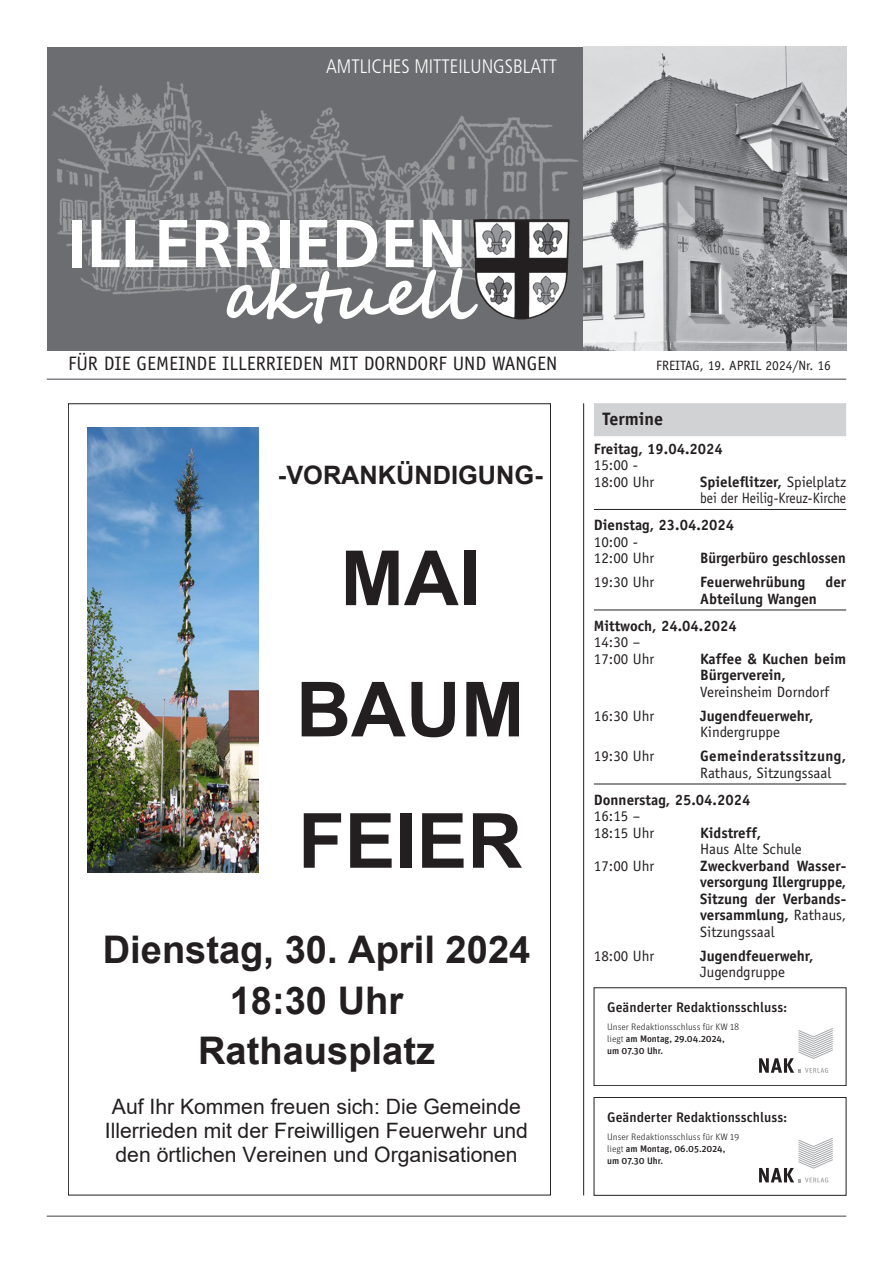
<style>
.page{position:relative;width:893px;height:1263px;background:#fff}
.page>*{position:absolute;margin:0;border:0;box-sizing:border-box;transform-origin:0 0}
.t1{font:700 76.2px/131.2px "Arial";color:#231f20;text-align:center}
.t2{font:700 67.5px "Frutiger";color:#fff}
.t3{font:700 66.3px "Segoe Script";color:#fff}
.t4{font:700 38.1px/50.4px "Arial";color:#231f20;text-align:center}
.t5{font:700 25.35px "Arial";color:#231f20}
.t6{font:21.15px/24.3px "Arial";color:#231f20;text-align:center}
.t7{font:19.5px "Officina Sans";color:#231f20}
.t8{font:300 condensed 19.5px "Frutiger";color:#fff}
.t9{font:700 18px "Officina Sans";color:#231f20}
.t10{font:700 15px/16.5px "Officina Sans";color:#231f20}
.t11{font:15px/16.5px "Officina Sans";color:#231f20}
.t12{font:700 15px "Officina Sans";color:#231f20;scale:.96 1}
.t13{font:700 15px "Officina Sans";letter-spacing:.025em;color:#231f20}
.t14{font:500 13.8px "Unit Pro";color:#231f20}
.t15{font:13.5px "Officina Sans";color:#231f20}
.t16{font:300 9.45px/11.9px "Unit Pro";color:#231f20}
.s1{font-weight:700}
.s2{font-weight:400}
.s3{font-weight:500}
</style>
<div class="page">
<hr style="left:583px;top:403px;width:1px;height:792px;background:#231f20">
<hr style="left:47px;top:1215px;width:799px;height:2px;background:#808285">
<hr style="left:47px;top:378px;width:799px;height:2px;background:#808285">
<div style="left:47px;top:47px;width:536px;height:304px;background:#6c6d70"></div>
<img style="left:52px;top:81px;width:527px;height:236px">
<img style="left:473px;top:219px;width:81px;height:100px">
<img style="left:583px;top:47px;width:263px;height:304px">
<hr style="left:594px;top:509px;width:252px;height:1px;background:#231f20">
<hr style="left:594px;top:610px;width:252px;height:1px;background:#231f20">
<hr style="left:594px;top:784px;width:252px;height:1px;background:#231f20">
<div style="left:594px;top:403px;width:252px;height:33px;background:#d1d2d4"></div>
<img style="left:88px;top:428px;width:171px;height:445px">
<div style="left:594px;top:988px;width:252px;height:98px;border:1px solid #231f20"></div>
<svg style="left:759px;top:1028px;width:74px;height:44px"></svg>
<div style="left:594px;top:1097px;width:252px;height:98px;border:1px solid #231f20"></div>
<svg style="left:759px;top:1137px;width:74px;height:45px"></svg>
<h3 class="t8" style="left:326px;top:55px;width:232px">AMTLICHES MITTEILUNGSBLATT</h3>
<h2 class="t2" style="left:68px;top:204px;width:400px">ILLERRIEDEN</h2>
<h3 class="t3" style="left:224px;top:241px;width:248px">aktuell</h3>
<h3 class="t7" style="left:68px;top:352px;width:491px">FÜR DIE GEMEINDE ILLERRIEDEN MIT DORNDORF UND WANGEN</h3>
<p class="t15" style="left:656px;top:358px;width:176px">FREITAG, 19. APRIL 2024/Nr. 16</p>
<h3 class="t5" style="left:278px;top:458px;width:267px">-VORANKÜNDIGUNG-</h3>
<h1 class="t1" style="left:296px;top:514px;width:230px">MAI<br>BAUM<br>FEIER</h1>
<h3 class="t4" style="left:103px;top:925px;width:429px">Dienstag, 30. April 2024<br>18:30 Uhr<br>Rathausplatz</h3>
<h3 class="t6" style="left:105px;top:1094px;width:425px">Auf Ihr Kommen freuen sich: Die Gemeinde<br>Illerrieden mit der Freiwilligen Feuerwehr und den örtlichen Vereinen und Organisationen</h3>
<p class="t9" style="left:602px;top:408px;width:62px">Termine</p>
<p class="t10" style="left:594px;top:440px;width:130px">Freitag, 19.04.2024</p>
<p class="t11" style="left:594px;top:457px;width:62px">15:00 -<br>18:00 Uhr</p>
<p class="t11" style="left:700px;top:473px;width:147px"><span class="s1">Spieleflitzer,</span> Spielplatz bei der Heilig-Kreuz-Kirche</p>
<p class="t10" style="left:594px;top:516px;width:142px">Dienstag, 23.04.2024</p>
<p class="t11" style="left:594px;top:533px;width:62px">10:00 -<br>12:00 Uhr</p>
<p class="t12" style="left:700px;top:549px;width:153px">Bürgerbüro geschlossen</p>
<p class="t11" style="left:594px;top:574px;width:62px">19:30 Uhr</p>
<p class="t10" style="left:700px;top:573px;width:107px">Feuerwehrübung</p>
<p class="t10" style="left:826px;top:573px;width:22px">der</p>
<p class="t10" style="left:594px;top:585px;width:224px;line-height:27px;text-indent:106px">Abteilung Wangen<br>Mittwoch, 24.04.2024</p>
<p class="t11" style="left:594px;top:634px;width:62px">14:30 –<br>17:00 Uhr</p>
<p class="t10" style="left:700px;top:650px;width:147px">Kaffee &amp; Kuchen beim<br>Bürgerverein,</p>
<p class="t11" style="left:700px;top:683px;width:130px">Vereinsheim Dorndorf</p>
<p class="t11" style="left:594px;top:707px;width:62px">16:30 Uhr</p>
<p class="t10" style="left:700px;top:707px;width:115px">Jugendfeuerwehr,</p>
<p class="t11" style="left:700px;top:724px;width:81px">Kindergruppe</p>
<p class="t11" style="left:594px;top:748px;width:62px">19:30 Uhr</p>
<p class="t13" style="left:700px;top:747px;width:148px">Gemeinderatssitzung,</p>
<p class="t11" style="left:700px;top:764px;width:133px">Rathaus, Sitzungssaal</p>
<p class="t10" style="left:594px;top:791px;width:158px">Donnerstag, 25.04.2024</p>
<p class="t11" style="left:594px;top:808px;width:62px">16:15 –<br>18:15 Uhr</p>
<p class="t10" style="left:700px;top:824px;width:63px">Kidstreff,</p>
<p class="t11" style="left:700px;top:841px;width:103px">Haus Alte Schule</p>
<p class="t11" style="left:594px;top:857px;width:62px">17:00 Uhr</p>
<p class="t10" style="left:700px;top:857px;width:147px;text-align:justify">Zweckverband Wasser&shy;versorgung Illergruppe, Sitzung der Verbands&shy;versammlung, <span class="s2">Rathaus, Sitzungssaal</span></p>
<p class="t11" style="left:594px;top:947px;width:62px">18:00 Uhr</p>
<p class="t10" style="left:700px;top:947px;width:115px">Jugendfeuerwehr,</p>
<p class="t11" style="left:700px;top:964px;width:86px">Jugendgruppe</p>
<p class="t14" style="left:607px;top:997px;width:182px">Geänderter Redaktionsschluss:</p>
<p class="t16" style="left:607px;top:1021px;width:134px">Unser Redaktionsschluss für KW 18 liegt <span class="s3">am Montag, 29.04.2024,<br>um 07.30 Uhr.</span></p>
<p class="t14" style="left:607px;top:1107px;width:182px">Geänderter Redaktionsschluss:</p>
<p class="t16" style="left:607px;top:1130px;width:134px">Unser Redaktionsschluss für KW 19 liegt <span class="s3">am Montag, 06.05.2024, um 07.30 Uhr.</span></p>
</div>
